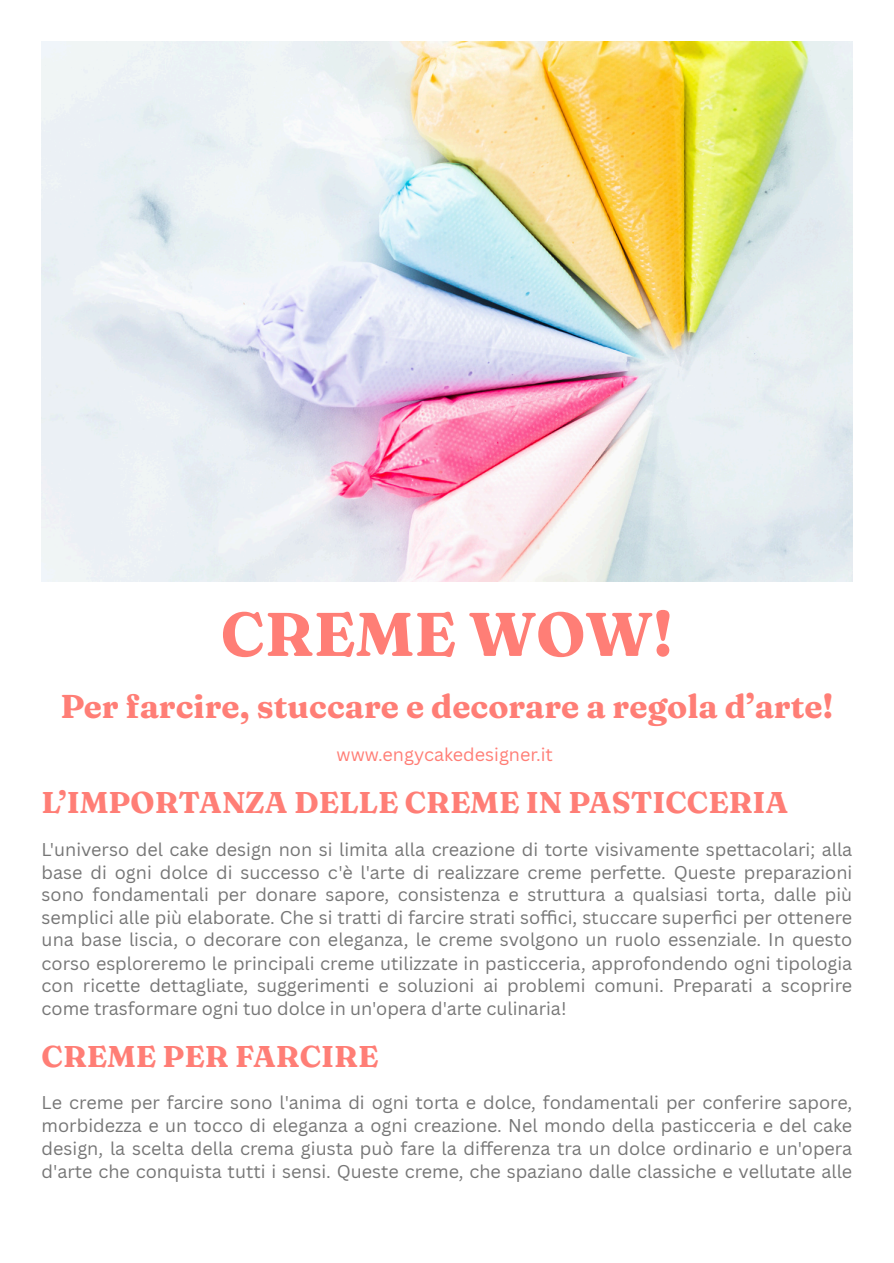
<style>
.page{position:relative;width:894px;height:1263px;background:#fff}
.page>*{position:absolute;margin:0;border:0;box-sizing:border-box;transform-origin:0 0}
.t1{font:700 61.5px "Fraunces 9 pt";color:#ff7e76}
.t2{font:700 33px "Fraunces 9 pt";color:#ff7e76}
.t3{font:700 30px "Fraunces 9 pt";color:#ff7e76}
.t4{font:18px/22.6px "Canva Sans";color:#767676;text-align:justify}
.t5{font:18px "Canva Sans";color:#ff7e76}
</style>
<div class="page">
<img style="left:42px;top:42px;width:810px;height:540px">
<h1 class="t1" style="left:221px;top:596px;width:453px">CREME WOW!</h1>
<h2 class="t2" style="left:60px;top:685px;width:774px">Per farcire, stuccare e decorare a regola d’arte!</h2>
<p class="t5" style="left:336px;top:741px;width:218px">www.engycakedesigner.it</p>
<h3 class="t3" style="left:42px;top:784px;width:748px">L’IMPORTANZA DELLE CREME IN PASTICCERIA</h3>
<p class="t4" style="left:42px;top:838px;width:811px">L'universo del cake design non si limita alla creazione di torte visivamente spettacolari; alla base di ogni dolce di successo c'è l'arte di realizzare creme perfette. Queste preparazioni sono fondamentali per donare sapore, consistenza e struttura a qualsiasi torta, dalle più semplici alle più elaborate. Che si tratti di farcire strati soffi ci, stuccare superfi ci per ottenere una base liscia, o decorare con eleganza, le creme svolgono un ruolo essenziale. In questo corso esploreremo le principali creme utilizzate in pasticceria, approfondendo ogni tipologia con ricette dettagliate, suggerimenti e soluzioni ai problemi comuni. Preparati a scoprire come trasformare ogni tuo dolce in un'opera d'arte culinaria!</p>
<h3 class="t3" style="left:42px;top:1037px;width:338px">CREME PER FARCIRE</h3>
<p class="t4" style="left:42px;top:1091px;width:811px">Le creme per farcire sono l'anima di ogni torta e dolce, fondamentali per conferire sapore, morbidezza e un tocco di eleganza a ogni creazione. Nel mondo della pasticceria e del cake design, la scelta della crema giusta può fare la differenza tra un dolce ordinario e un'opera d'arte che conquista tutti i sensi. Queste creme, che spaziano dalle classiche e vellutate alle</p>
</div>
